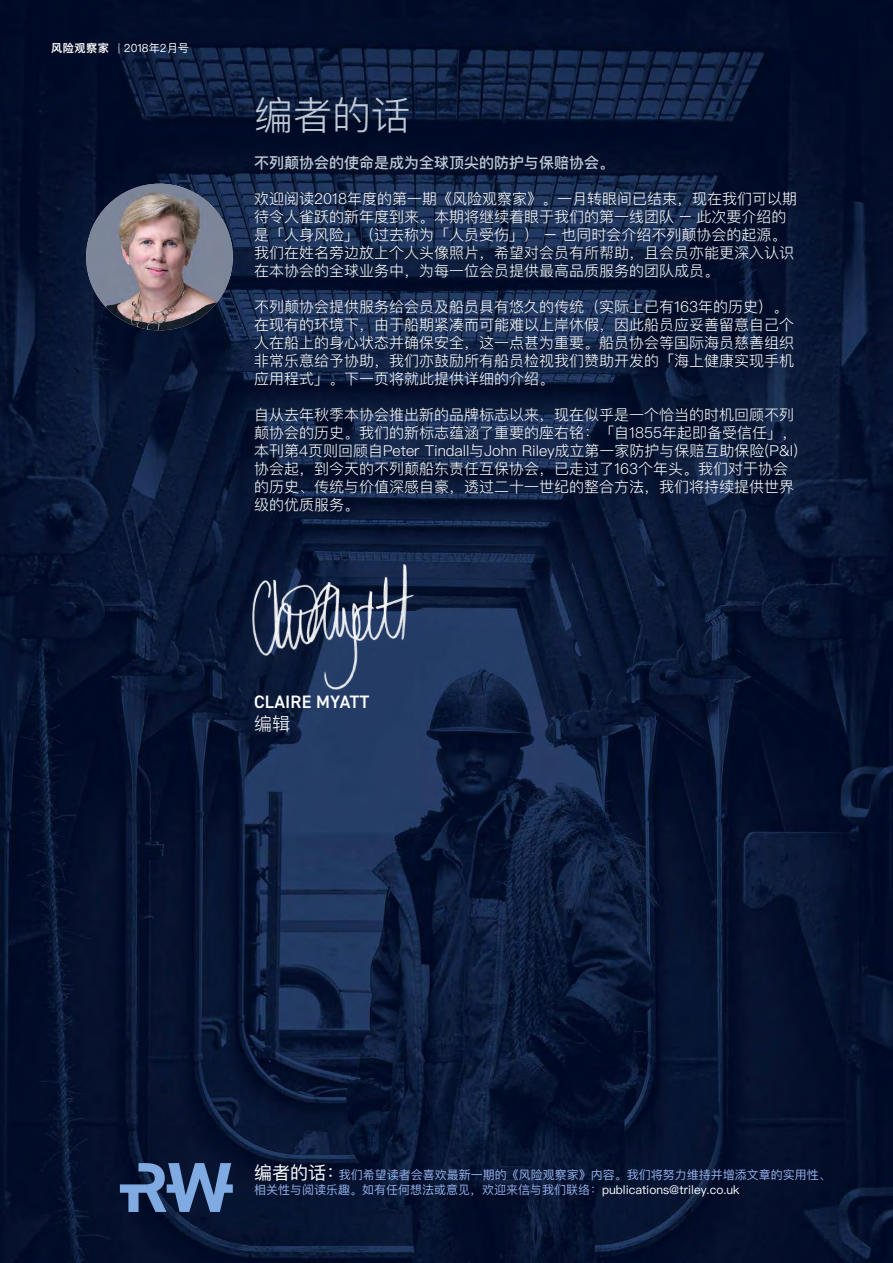
<style>
.page{position:relative;width:893px;height:1263px;background:#fff}
.page>*{position:absolute;margin:0;border:0;box-sizing:border-box;transform-origin:0 0}
.t1{font:300 39px "Ping Fang SC";color:#c1cad7}
.t2{font:600 18px "DIN2014";letter-spacing:.01em;color:#fff}
.t3{font:300 18px "Ping Fang SC";color:#fff}
.t4{font:300 15px/18px "Ping Fang SC";color:#fff}
.t5{font:500 15px "Ping Fang SC";color:#c1cad7}
.t6{font:12px/15px "Ping Fang SC";color:#96b1eb}
.t7{font:11.25px "Ping Fang SC";color:#fff}
.s1{font-weight:600}
.s2{font-weight:300;font-size:10.5px}
.s3{font-size:18px;color:#fff}
.s4{color:#fff}
</style>
<div class="page">
<img style="left:0;top:0;width:893px;height:1263px">
<img style="left:86px;top:184px;width:147px;height:146px;border-radius:50%">
<svg style="left:120px;top:1163px;width:113px;height:49px"></svg>
<img style="left:224px;top:550px;width:218px;height:150px">
<p class="t7" style="left:51px;top:41px;width:140px"><span class="s1">风险观察家</span> <span class="s2">|</span> 2018年2月号</p>
<h1 class="t1" style="left:254px;top:91px;width:157px">编者的话</h1>
<p class="t5" style="left:254px;top:153px;width:362px">不列颠协会的使命是成为全球顶尖的防护与保赔协会。</p>
<p class="t4" style="left:254px;top:189px;width:544px">欢迎阅读2018年度的第一期《风险观察家》。一月转眼间已结束，现在我们可以期待令人雀跃的新年度到来。本期将继续着眼于我们的第一线团队 – 此次要介绍的是「人身风险」（过去称为「人员受伤」） – 也同时会介绍不列颠协会的起源。我们在姓名旁边放上个人头像照片，希望对会员有所帮助，且会员亦能更深入认识在本协会的全球业务中，为每一位会员提供最高品质服务的团队成员。</p>
<p class="t4" style="left:254px;top:297px;width:542px">不列颠协会提供服务给会员及船员具有悠久的传统（实际上已有163年的历史）。在现有的环境下，由于船期紧凑而可能难以上岸休假，因此船员应妥善留意自己个人在船上的身心状态并确保安全，这一点甚为重要。船员协会等国际海员慈善组织非常乐意给予协助，我们亦鼓励所有船员检视我们赞助开发的「海上健康实现手机应用程式」。下一页将就此提供详细的介绍。</p>
<p class="t4" style="left:254px;top:405px;width:546px">自从去年秋季本协会推出新的品牌标志以来，现在似乎是一个恰当的时机回顾不列颠协会的历史。我们的新标志蕴涵了重要的座右铭：「自1855年起即备受信任」，本刊第4页则回顾自Peter Tindall与John Riley成立第一家防护与保赔互助保险(P&amp;I)协会起，到今天的不列颠船东责任互保协会，已走过了163个年头。我们对于协会的历史、传统与价值深感自豪，透过二十一世纪的整合方法，我们将持续提供世界级的优质服务。</p>
<p class="t2" style="left:254px;top:695px;width:117px">CLAIRE MYATT</p>
<p class="t3" style="left:254px;top:713px;width:37px">编辑</p>
<p class="t6" style="left:254px;top:1166px;width:578px"><span class="s3">编者的话：</span>我们希望读者会喜欢最新一期的《风险观察家》内容。我们将努力维持并增添文章的实用性、相关性与阅读乐趣。如有任何想法或意见，欢迎来信与我们联络：<span class="s4">publications@triley.co.uk</span></p>
</div>
